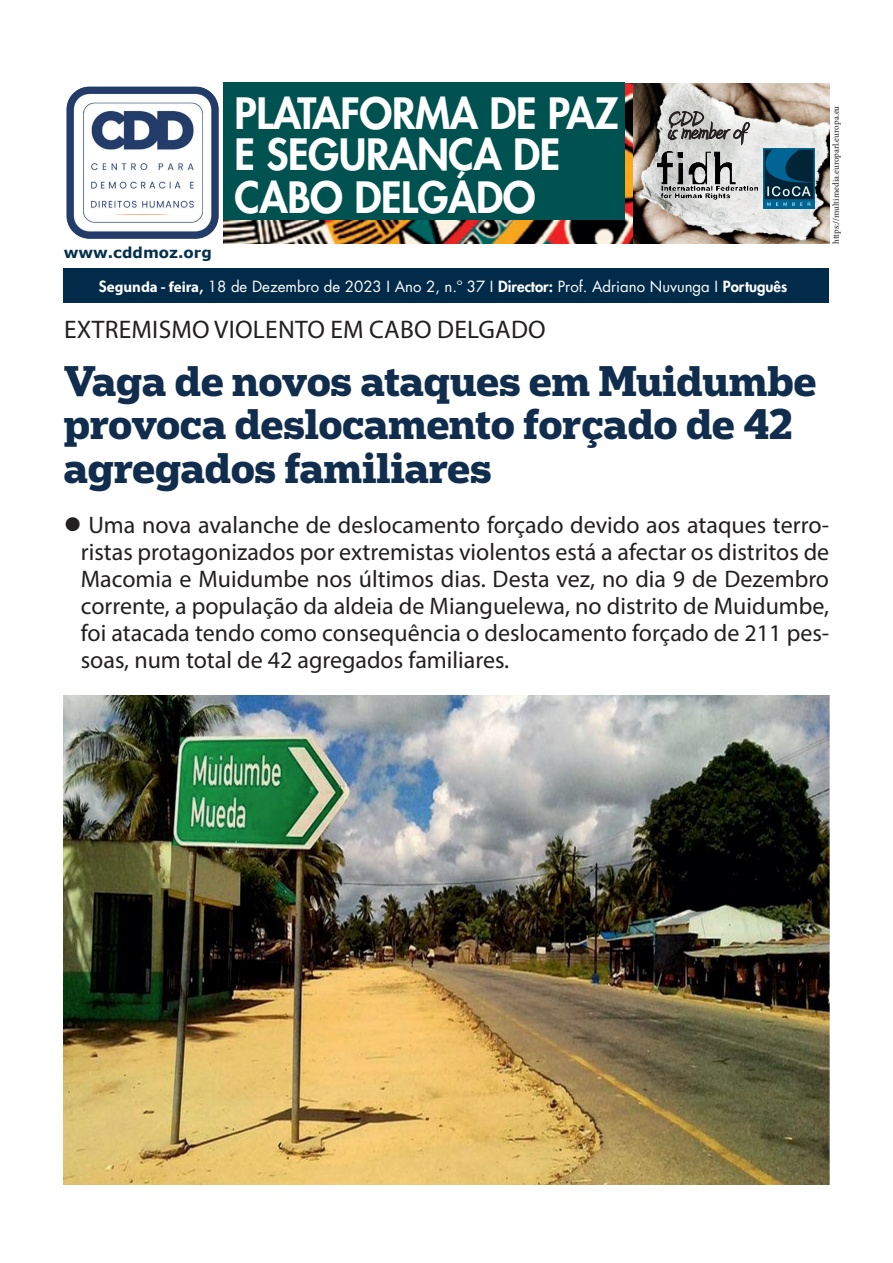
<style>
.page{position:relative;width:893px;height:1263px;background:#fff}
.page>*{position:absolute;margin:0;border:0;box-sizing:border-box;transform-origin:0 0}
.t1{font:800 42px/42px "Futura LT";letter-spacing:-.01em;color:#fff}
.t2{font:700 40.5px/43.5px "Popular";color:#102d4e}
.t3{font:25.5px "Myriad Pro";letter-spacing:.01em;color:#231f20}
.t4{font:25.5px "Amienne";color:#231f20}
.t5{font:24px/27px "Myriad Pro";color:#231f20;text-align:justify}
.t6{font:15px "Futura LT";color:#fff}
.t7{font:700 15px "Verdana";color:#03304d}
.t8{font:9px "Minion Pro";color:#231f20}
.s1{font-weight:800}
.s2{font-family:"Myriad Pro";font-weight:700}
</style>
<div class="page">
<img style="left:223px;top:83px;width:605px;height:161px">
<img style="left:66px;top:86px;width:153px;height:153px">
<div style="left:224px;top:83px;width:401px;height:137px;background:#005251"></div>
<img style="left:634px;top:84px;width:195px;height:160px">
<svg style="left:668px;top:111px;width:83px;height:35px;background:#aaa9a6"></svg>
<img style="left:655px;top:149px;width:105px;height:52px">
<img style="left:763px;top:149px;width:52px;height:59px">
<div style="left:64px;top:268px;width:765px;height:34px;background:#022b49"></div>
<img style="left:64px;top:695px;width:765px;height:489px">
<p class="t7" style="left:64px;top:242px;width:150px">www.cddmoz.org</p>
<h1 class="t1" style="left:235px;top:92px;width:385px">PLATAFORMA DE PAZ<br>E SEGURANÇA DE<br>CABO DELGADO</h1>
<p class="t8" style="left:830px;top:244px;width:139px;rotate:-90deg">https://multimedia.europarl.europa.eu</p>
<p class="t4" style="left:668px;top:107px;width:37px">CDD</p>
<p class="t4" style="left:668px;top:120px;width:80px">is member of</p>
<p class="t6" style="left:99px;top:277px;width:690px"><span class="s1">S</span><span class="s2">egunda - feira</span><span class="s1">,</span> 18 de Dezembro de 2023 I Ano 2, n.º 37 I <span class="s1">Director:</span> Prof. Adriano Nuvunga I <span class="s1">Português</span></p>
<p class="t3" style="left:64px;top:314px;width:483px">EXTREMISMO VIOLENTO EM CABO DELGADO</p>
<h2 class="t2" style="left:64px;top:358px;width:754px">Vaga de novos ataques em Muidumbe provoca deslocamento forçado de 42 agregados familiares</h2>
<p class="t5" style="left:81px;top:511px;width:750px;text-indent:-17px">● Uma nova avalanche de deslocamento forçado devido aos ataques terro&shy;ristas protagonizados por extremistas violentos está a afectar os distritos de Macomia e Muidumbe nos últimos dias. Desta vez, no dia 9 de Dezembro corrente, a população da aldeia de Mianguelewa, no distrito de Muidumbe, foi atacada tendo como consequência o deslocamento forçado de 211 pes&shy;soas, num total de 42 agregados familiares.</p>
</div>
